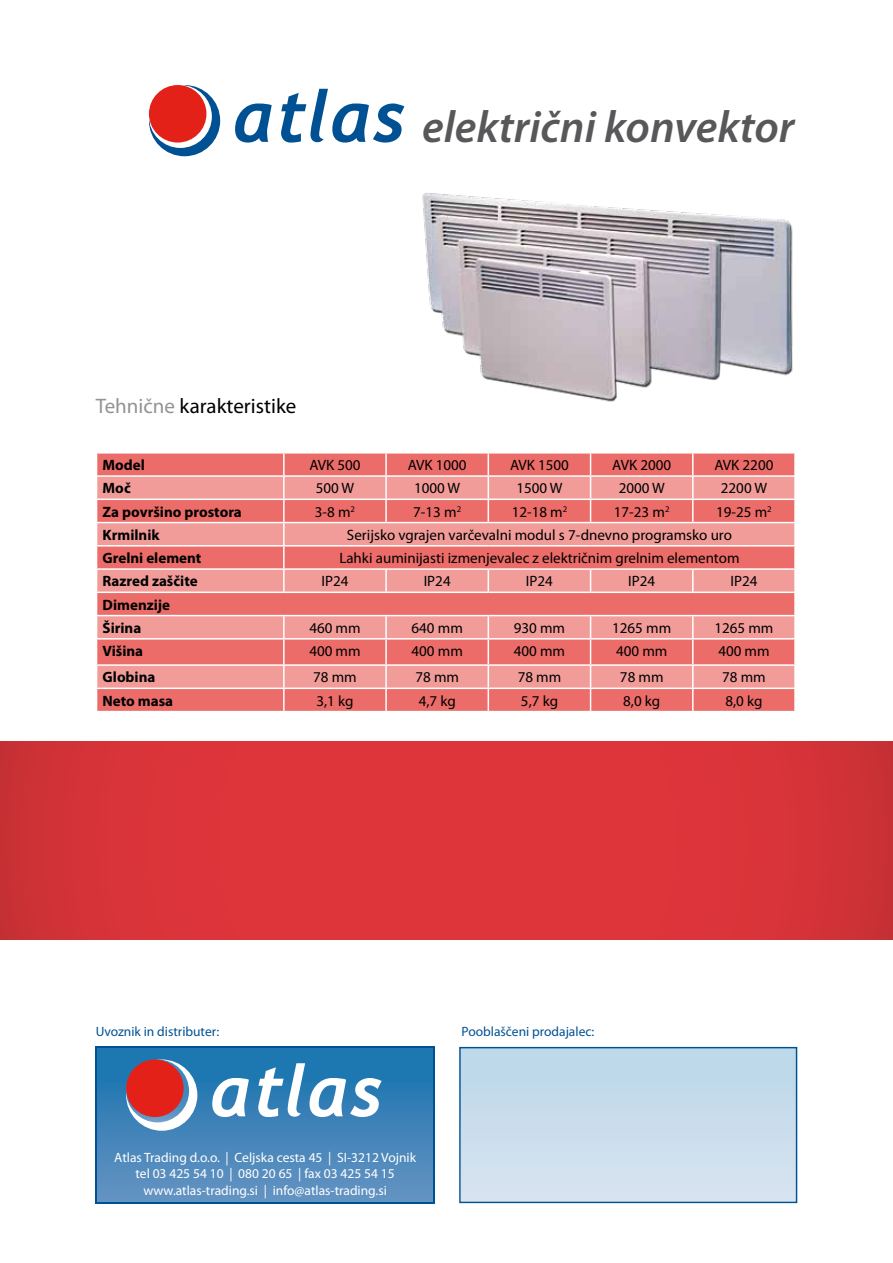
<style>
.page{position:relative;width:893px;height:1263px;background:#fff}
.page>*{position:absolute;margin:0;border:0;box-sizing:border-box;transform-origin:0 0}
.t1{font:italic 700 72px "Trebuchet";color:#fff}
.t2{font:italic 600 45px "Myriad Pro";color:#58585a}
.t3{font:21px "Myriad Pro";color:#000}
.t4{font:15px "Myriad Pro";color:#000}
.t5{font:700 15px/23.2px "Myriad Pro";color:#000}
.t6{font:13.5px/16.2px "Myriad Pro";color:#fff;text-align:center}
.t7{font:13.5px "Myriad Pro";color:#005193}
.s1{font-family:"Trebuchet";font-weight:700;font-size:72px;color:#005193}
.s2{color:#929395}
</style>
<div class="page">
<svg style="left:96px;top:1046px;width:339px;height:157px;background:#15609e"></svg>
<div style="left:98px;top:1048px;width:335px;height:153px;background:linear-gradient(to bottom,#1473af,#6592c1)"></div>
<svg style="left:0;top:741px;width:893px;height:198px;background:#d93439"></svg>
<div style="left:149px;top:85px;width:71px;height:71px;background:#005193;border-radius:50%"></div>
<svg style="left:149px;top:85px;width:63px;height:63px"></svg>
<div style="left:149px;top:85px;width:57px;height:58px;background:#e32119;border-radius:50%"></div>
<div style="left:126px;top:1059px;width:71px;height:72px;background:#fff;border-radius:50%"></div>
<svg style="left:126px;top:1059px;width:63px;height:63px"></svg>
<div style="left:126px;top:1059px;width:58px;height:58px;background:#e32119;border-radius:50%"></div>
<svg style="left:459px;top:1046px;width:339px;height:158px;background:#6596be"></svg>
<div style="left:461px;top:1048px;width:335px;height:154px;background:#caddec"></div>
<svg style="left:96px;top:453px;width:699px;height:258px;background:#ee8985"></svg>
<hr style="left:386px;top:664px;width:102px;height:2px;background:#fff">
<hr style="left:284px;top:638px;width:102px;height:2px;background:#fff">
<hr style="left:283px;top:640px;width:2px;height:24px;background:#fff">
<hr style="left:385px;top:640px;width:2px;height:24px;background:#fff">
<hr style="left:284px;top:664px;width:102px;height:2px;background:#fff">
<hr style="left:284px;top:545px;width:102px;height:2px;background:#fff">
<hr style="left:283px;top:547px;width:2px;height:21px;background:#fff">
<hr style="left:386px;top:545px;width:102px;height:2px;background:#fff">
<hr style="left:488px;top:545px;width:103px;height:2px;background:#fff">
<hr style="left:591px;top:545px;width:102px;height:2px;background:#fff">
<hr style="left:693px;top:545px;width:103px;height:2px;background:#fff">
<hr style="left:794px;top:547px;width:2px;height:21px;background:#fff">
<hr style="left:284px;top:568px;width:102px;height:2px;background:#fff">
<hr style="left:386px;top:568px;width:102px;height:2px;background:#fff">
<hr style="left:488px;top:568px;width:103px;height:2px;background:#fff">
<hr style="left:591px;top:568px;width:102px;height:2px;background:#fff">
<hr style="left:693px;top:568px;width:103px;height:2px;background:#fff">
<img style="left:422px;top:193px;width:371px;height:209px">
<h2 class="t2" style="left:233px;top:98px;width:563px"><span class="s1">atlas</span> električni konvektor</h2>
<h3 class="t3" style="left:96px;top:393px;width:202px"><span class="s2">Tehnične</span> karakteristike</h3>
<p class="t5" style="left:103px;top:453px;width:44px">Model</p>
<p class="t4" style="left:309px;top:456px;width:53px">AVK 500</p>
<p class="t4" style="left:408px;top:456px;width:60px">AVK 1000</p>
<p class="t4" style="left:510px;top:456px;width:60px">AVK 1500</p>
<p class="t4" style="left:612px;top:456px;width:60px">AVK 2000</p>
<p class="t4" style="left:714px;top:456px;width:60px">AVK 2200</p>
<p class="t5" style="left:103px;top:476px;width:30px">Moč</p>
<p class="t4" style="left:316px;top:479px;width:40px">500 W</p>
<p class="t4" style="left:414px;top:479px;width:48px">1000 W</p>
<p class="t4" style="left:516px;top:479px;width:48px">1500 W</p>
<p class="t4" style="left:619px;top:479px;width:48px">2000 W</p>
<p class="t4" style="left:721px;top:479px;width:48px">2200 W</p>
<p class="t5" style="left:103px;top:499px;width:141px">Za površino prostora</p>
<p class="t4" style="left:315px;top:502px;width:42px">3-8 m<sup>2</sup></p>
<p class="t4" style="left:413px;top:502px;width:49px">7-13 m<sup>2</sup></p>
<p class="t4" style="left:512px;top:502px;width:57px">12-18 m<sup>2</sup></p>
<p class="t4" style="left:614px;top:502px;width:57px">17-23 m<sup>2</sup></p>
<p class="t4" style="left:716px;top:502px;width:57px">19-25 m<sup>2</sup></p>
<p class="t5" style="left:103px;top:523px;width:59px">Krmilnik</p>
<p class="t4" style="left:347px;top:525px;width:386px">Serijsko vgrajen varčevalni modul s 7-dnevno programsko uro</p>
<p class="t5" style="left:103px;top:546px;width:100px">Grelni element</p>
<p class="t4" style="left:339px;top:549px;width:402px">Lahki auminijasti izmenjevalec z električnim grelnim elementom</p>
<p class="t5" style="left:103px;top:569px;width:97px">Razred zaščite</p>
<p class="t4" style="left:321px;top:572px;width:28px">IP24</p>
<p class="t4" style="left:424px;top:572px;width:28px">IP24</p>
<p class="t4" style="left:526px;top:572px;width:28px">IP24</p>
<p class="t4" style="left:628px;top:572px;width:28px">IP24</p>
<p class="t4" style="left:730px;top:572px;width:28px">IP24</p>
<p class="t5" style="left:103px;top:592px;width:69px">Dimenzije<br>Širina</p>
<p class="t4" style="left:309px;top:618px;width:53px">460 mm</p>
<p class="t4" style="left:412px;top:618px;width:53px">640 mm</p>
<p class="t4" style="left:514px;top:618px;width:53px">930 mm</p>
<p class="t4" style="left:612px;top:618px;width:60px">1265 mm</p>
<p class="t4" style="left:714px;top:618px;width:60px">1265 mm</p>
<p class="t5" style="left:103px;top:639px;width:42px">Višina</p>
<p class="t4" style="left:309px;top:642px;width:53px">400 mm</p>
<p class="t4" style="left:412px;top:642px;width:53px">400 mm</p>
<p class="t4" style="left:514px;top:642px;width:53px">400 mm</p>
<p class="t4" style="left:616px;top:642px;width:53px">400 mm</p>
<p class="t4" style="left:718px;top:642px;width:53px">400 mm</p>
<p class="t5" style="left:103px;top:665px;width:54px">Globina</p>
<p class="t4" style="left:313px;top:668px;width:45px">78 mm</p>
<p class="t4" style="left:415px;top:668px;width:45px">78 mm</p>
<p class="t4" style="left:518px;top:668px;width:45px">78 mm</p>
<p class="t4" style="left:620px;top:668px;width:45px">78 mm</p>
<p class="t4" style="left:722px;top:668px;width:45px">78 mm</p>
<p class="t5" style="left:103px;top:688px;width:72px">Neto masa</p>
<p class="t4" style="left:316px;top:691px;width:39px">3,1 kg</p>
<p class="t4" style="left:419px;top:691px;width:39px">4,7 kg</p>
<p class="t4" style="left:521px;top:691px;width:39px">5,7 kg</p>
<p class="t4" style="left:623px;top:691px;width:39px">8,0 kg</p>
<p class="t4" style="left:725px;top:691px;width:39px">8,0 kg</p>
<p class="t7" style="left:96px;top:1023px;width:125px">Uvoznik in distributer:</p>
<h1 class="t1" style="left:210px;top:1047px;width:175px">atlas</h1>
<p class="t6" style="left:114px;top:1149px;width:303px">Atlas Trading d.o.o. | Celjska cesta 45 | SI-3212 Vojnik tel 03 425 54 10 | 080 20 65 | fax 03 425 54 15 www.atlas-trading.si | info@atlas-trading.si</p>
<p class="t7" style="left:462px;top:1023px;width:134px">Pooblaščeni prodajalec:</p>
</div>
